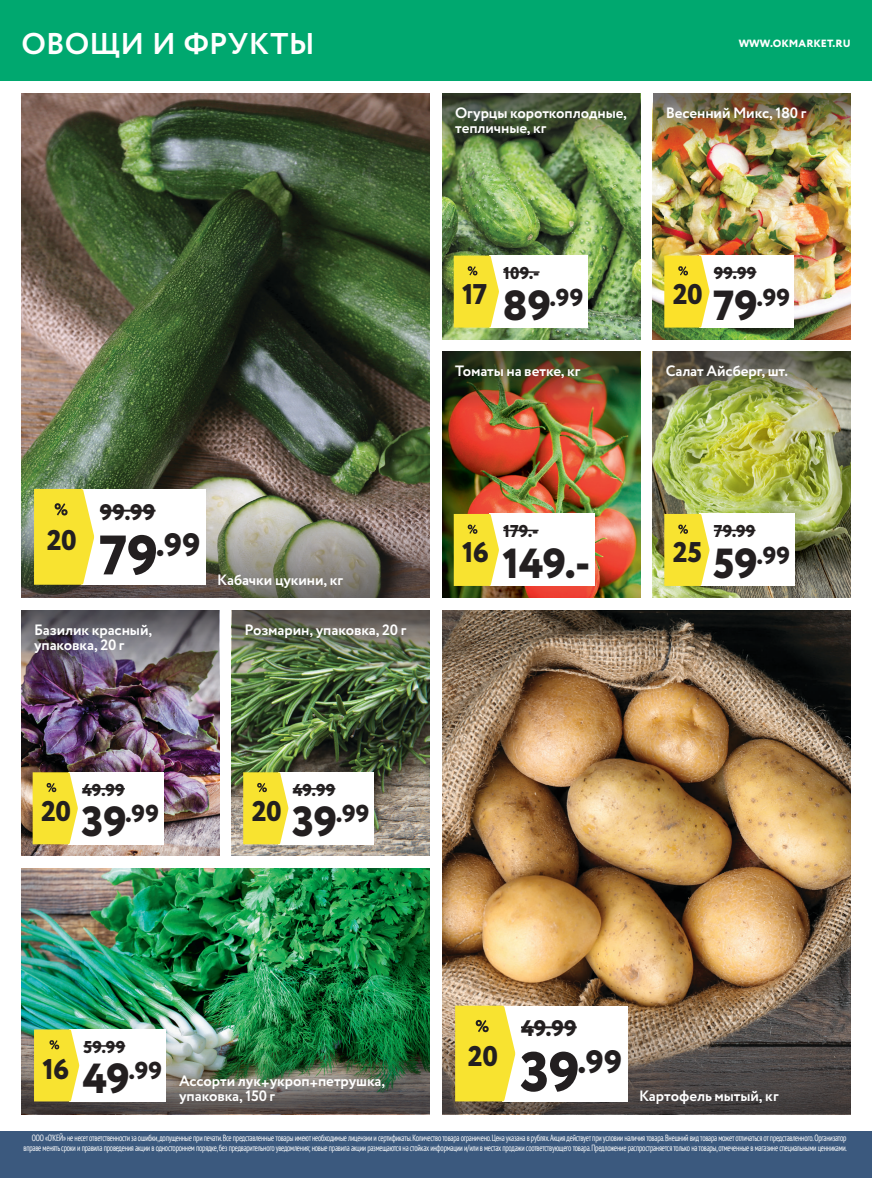
<style>
.page{position:relative;width:872px;height:1178px;background:#fff}
.page>*{position:absolute;margin:0;border:0;box-sizing:border-box;transform-origin:0 0}
.fresh_red{font:800 42px "Circe";color:#231f20}
.fresh_dominant_red{font:800 32.4px "Circe";color:#231f20}
.t1{font:700 30px "Circe";letter-spacing:.01em;color:#fff}
.fresh_discount{font:800 28.5px "Circe";letter-spacing:-.015em;color:#231f20}
.fresh_red-2{font:800 24.45px "Circe";letter-spacing:.01em;color:#231f20}
.fresh_dominant_black{font:800 22.5px "Circe";letter-spacing:.01em;color:#231f20}
.fresh_black{font:800 17.1px "Circe";letter-spacing:.01em;color:#231f20}
.fresh_dominant_text{font:700 15px/15px "Circe";letter-spacing:-.005em;color:#fff}
.t2{font:800 10.5px "Circe";letter-spacing:.01em;color:#fff}
.t3{font:condensed 9px/9.8px "PT Sans";letter-spacing:-.03em;color:#fff;text-align:right;scale:.85 1}
.s1{font-size:42px}
.s2{font-size:55.5px}
</style>
<div class="page">
<div style="left:0;top:0;width:872px;height:81px;background:#00a86f"></div>
<div style="left:0;top:1131px;width:872px;height:47px;background:#3b597e"></div>
<img style="left:653px;top:160px;width:197px;height:179px">
<img style="left:653px;top:94px;width:197px;height:66px">
<div style="left:699px;top:256px;width:94px;height:72px;background:#fff"></div>
<hr style="left:714px;top:271px;width:42px;height:2px;background:#231f20">
<svg style="left:664px;top:256px;width:45px;height:72px"></svg>
<img style="left:442px;top:610px;width:408px;height:405px">
<svg style="left:442px;top:1015px;width:408px;height:99px"></svg>
<div style="left:502px;top:1006px;width:125px;height:95px;background:#fff"></div>
<hr style="left:521px;top:1026px;width:55px;height:2px;background:#231f20">
<svg style="left:455px;top:1006px;width:60px;height:95px"></svg>
<img style="left:21px;top:94px;width:408px;height:405px">
<img style="left:21px;top:499px;width:408px;height:98px">
<div style="left:81px;top:489px;width:124px;height:96px;background:#fff"></div>
<hr style="left:100px;top:510px;width:56px;height:2px;background:#231f20">
<svg style="left:34px;top:489px;width:60px;height:96px"></svg>
<img style="left:442px;top:160px;width:198px;height:179px">
<img style="left:442px;top:94px;width:198px;height:66px">
<div style="left:489px;top:256px;width:98px;height:72px;background:#fff"></div>
<hr style="left:503px;top:271px;width:36px;height:2px;background:#231f20">
<svg style="left:454px;top:256px;width:45px;height:72px"></svg>
<img style="left:21px;top:695px;width:198px;height:161px">
<img style="left:21px;top:610px;width:198px;height:85px">
<div style="left:68px;top:772px;width:95px;height:72px;background:#fff"></div>
<hr style="left:82px;top:788px;width:43px;height:1px;background:#231f20">
<svg style="left:33px;top:772px;width:45px;height:72px"></svg>
<img style="left:232px;top:676px;width:197px;height:180px">
<img style="left:232px;top:610px;width:197px;height:66px">
<div style="left:278px;top:772px;width:95px;height:72px;background:#fff"></div>
<hr style="left:293px;top:788px;width:42px;height:1px;background:#231f20">
<svg style="left:243px;top:772px;width:45px;height:72px"></svg>
<img style="left:21px;top:868px;width:408px;height:152px">
<img style="left:21px;top:1020px;width:408px;height:94px">
<div style="left:69px;top:1029px;width:97px;height:72px;background:#fff"></div>
<hr style="left:84px;top:1045px;width:41px;height:2px;background:#231f20">
<svg style="left:34px;top:1029px;width:45px;height:72px"></svg>
<img style="left:442px;top:418px;width:198px;height:179px">
<img style="left:442px;top:352px;width:198px;height:66px">
<div style="left:489px;top:514px;width:105px;height:72px;background:#fff"></div>
<hr style="left:503px;top:530px;width:35px;height:1px;background:#231f20">
<svg style="left:454px;top:514px;width:45px;height:72px"></svg>
<img style="left:653px;top:418px;width:197px;height:179px">
<img style="left:653px;top:352px;width:197px;height:66px">
<div style="left:699px;top:514px;width:95px;height:72px;background:#fff"></div>
<hr style="left:714px;top:530px;width:41px;height:1px;background:#231f20">
<svg style="left:664px;top:514px;width:45px;height:72px"></svg>
<h3 class="t1" style="left:21px;top:24px;width:295px">ОВОЩИ И ФРУКТЫ</h3>
<p class="t2" style="left:738px;top:36px;width:113px">WWW.OKMARKET.RU</p>
<p class="fresh_dominant_text" style="left:455px;top:106px;width:173px">Огурцы короткоплодные, тепличные, кг</p>
<p class="fresh_dominant_text" style="left:665px;top:106px;width:142px">Весенний Микс, 180 г</p>
<p class="fresh_black" style="left:503px;top:261px;width:38px">109.-</p>
<p class="fresh_black" style="left:714px;top:261px;width:44px">99.99</p>
<p class="fresh_discount" style="left:462px;top:275px;width:26px">17</p>
<p class="fresh_red-2" style="left:502px;top:281px;width:82px"><span class="s1">89</span>.99</p>
<p class="fresh_discount" style="left:673px;top:275px;width:31px">20</p>
<p class="fresh_red-2" style="left:713px;top:281px;width:79px"><span class="s1">79</span>.99</p>
<p class="fresh_dominant_text" style="left:455px;top:364px;width:127px">Томаты на ветке, кг</p>
<p class="fresh_dominant_text" style="left:665px;top:364px;width:124px">Салат Айсберг, шт.</p>
<p class="fresh_dominant_black" style="left:100px;top:497px;width:57px">99.99</p>
<p class="fresh_discount" style="left:47px;top:521px;width:31px">20</p>
<p class="fresh_dominant_red" style="left:99px;top:523px;width:103px"><span class="s2">79</span>.99</p>
<p class="fresh_dominant_text" style="left:217px;top:573px;width:128px">Кабачки цукини, кг</p>
<p class="fresh_discount" style="left:462px;top:533px;width:28px">16</p>
<p class="fresh_black" style="left:503px;top:520px;width:37px">179.-</p>
<p class="fresh_red" style="left:502px;top:535px;width:89px">149.-</p>
<p class="fresh_discount" style="left:673px;top:533px;width:31px">25</p>
<p class="fresh_black" style="left:714px;top:520px;width:43px">79.99</p>
<p class="fresh_red-2" style="left:713px;top:539px;width:79px"><span class="s1">59</span>.99</p>
<p class="fresh_dominant_text" style="left:34px;top:623px;width:120px">Базилик красный, упаковка, 20 г</p>
<p class="fresh_dominant_text" style="left:244px;top:623px;width:163px">Розмарин, упаковка, 20 г</p>
<p class="fresh_black" style="left:82px;top:778px;width:44px">49.99</p>
<p class="fresh_black" style="left:293px;top:778px;width:44px">49.99</p>
<p class="fresh_discount" style="left:41px;top:792px;width:31px">20</p>
<p class="fresh_red-2" style="left:82px;top:797px;width:79px"><span class="s1">39</span>.99</p>
<p class="fresh_discount" style="left:252px;top:792px;width:31px">20</p>
<p class="fresh_red-2" style="left:292px;top:797px;width:79px"><span class="s1">39</span>.99</p>
<p class="fresh_discount" style="left:43px;top:1050px;width:28px">16</p>
<p class="fresh_black" style="left:84px;top:1035px;width:43px">59.99</p>
<p class="fresh_red-2" style="left:83px;top:1054px;width:81px"><span class="s1">49</span>.99</p>
<p class="fresh_dominant_text" style="left:179px;top:1074px;width:208px">Ассорти лук+укроп+петрушка, упаковка, 150 г</p>
<p class="fresh_discount" style="left:468px;top:1037px;width:31px">20</p>
<p class="fresh_dominant_black" style="left:521px;top:1013px;width:57px">49.99</p>
<p class="fresh_dominant_red" style="left:520px;top:1039px;width:103px"><span class="s2">39</span>.99</p>
<p class="fresh_dominant_text" style="left:639px;top:1089px;width:141px">Картофель мытый, кг</p>
<p class="t3" style="left:24px;top:1133px;width:970px">ООО «О’КЕЙ» не несет ответственности за ошибки, допущенные при печати. Все представленные товары имеют необходимые лицензии и сертификаты. Количество товара ограничено. Цена указана в рублях.Акция действует при условии наличия товара. Внешний вид товара может отличаться от представленного. Организатор вправе менять сроки и правила проведения акции в одностороннем порядке, без предварительного уведомления; новые правила акции размещаются на стойках информации и/или в местах продажи соответствующего товара. Предложение распространяется только на товары, отмеченные в магазине специальными ценниками.</p>
</div>
